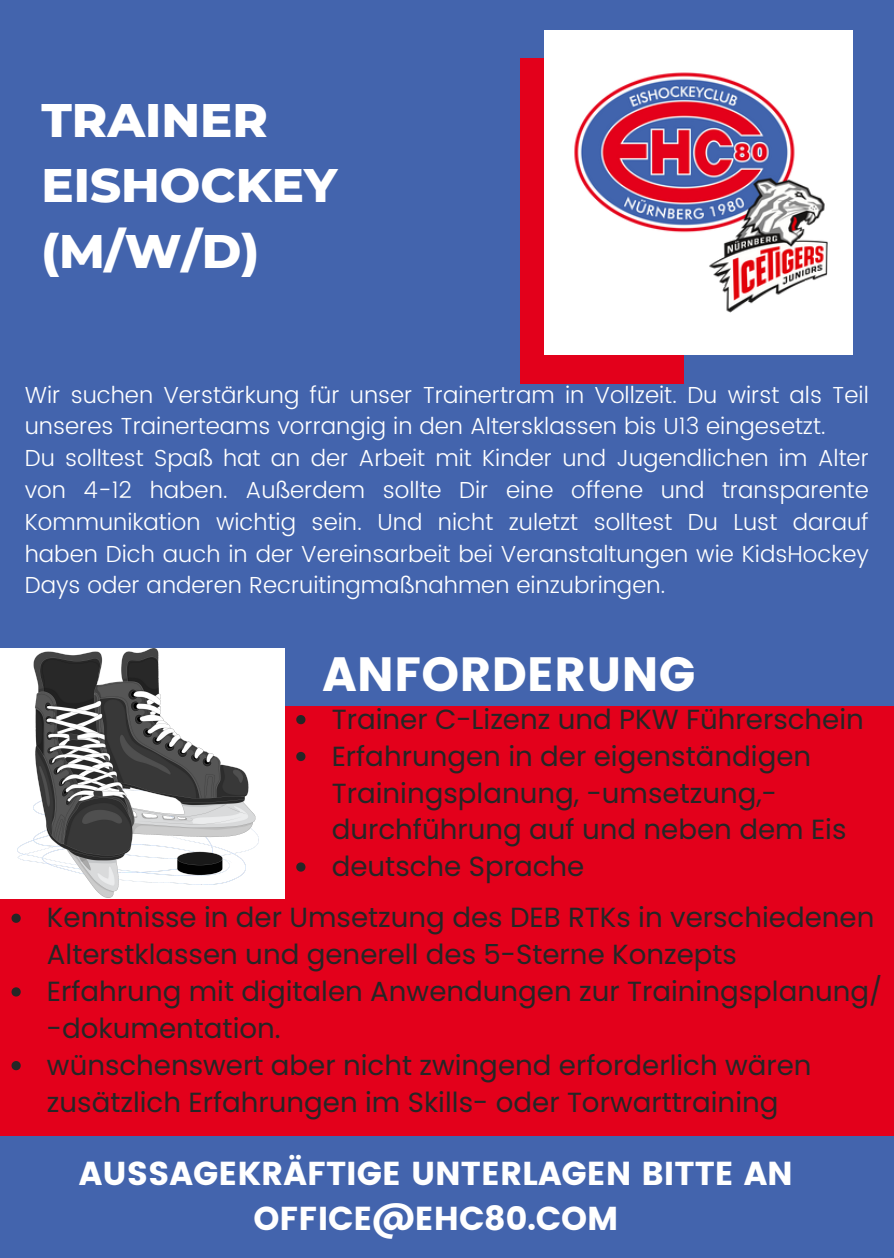
<style>
.page{position:relative;width:894px;height:1258px;background:#fff}
.page>*{position:absolute;margin:0;border:0;box-sizing:border-box;transform-origin:0 0}
.t1{font:800 48px/65.4px "Montserrat";color:#fff}
.t2{font:48px "Poppins";color:#fff}
.t3{font:33px/45.3px "Poppins";color:#fff;text-align:center}
.t4{font:27.6px/36.9px "Poppins";color:#262626}
.t5{font:300 23.1px/31.8px "Poppins";color:#fff}
</style>
<div class="page">
<div style="left:0;top:0;width:893px;height:1258px;background:#4364ad"></div>
<div style="left:519px;top:58px;width:164px;height:326px;background:#e3001b"></div>
<div style="left:0;top:706px;width:893px;height:429px;background:#e3001b"></div>
<div style="left:544px;top:31px;width:308px;height:324px;background:#fff"></div>
<img style="left:574px;top:72px;width:254px;height:241px">
<div style="left:0;top:648px;width:284px;height:250px;background:#fff"></div>
<img style="left:17px;top:648px;width:241px;height:250px">
<svg style="left:296px;top:715px;width:9px;height:9px"></svg>
<svg style="left:296px;top:752px;width:9px;height:9px"></svg>
<svg style="left:296px;top:862px;width:9px;height:9px"></svg>
<svg style="left:12px;top:913px;width:9px;height:10px"></svg>
<svg style="left:12px;top:987px;width:9px;height:9px"></svg>
<svg style="left:12px;top:1061px;width:9px;height:9px"></svg>
<p class="t1" style="left:41px;top:87px;width:297px">TRAINER<br>EISHOCKEY (M/W/D)</p>
<p class="t5" style="left:25px;top:379px;width:845px">Wir suchen Verstärkung für unser Trainertram in Vollzeit. Du wirst als Teil unseres Trainerteams vorrangig in den Altersklassen bis U13 eingesetzt.</p>
<p class="t5" style="left:25px;top:442px;width:845px;text-align:justify">Du solltest Spaß hat an der Arbeit mit Kinder und Jugendlichen im Alter von 4-12 haben. Außerdem sollte Dir eine offene und transparente Kommunikation wichtig sein. Und nicht zuletzt solltest Du Lust darauf haben Dich auch in der Vereinsarbeit bei Veranstaltungen wie KidsHockey Days oder anderen Recruitingmaßnahmen einzubringen.</p>
<p class="t2" style="left:322px;top:646px;width:374px">ANFORDERUNG</p>
<h1 class="t4" style="left:331px;top:701px;width:533px">Trainer C-Lizenz und PKW Führerschein</h1>
<p class="t4" style="left:331px;top:737px;width:516px">Erfahrungen in der eigenständigen<br>Trainingsplanung, -umsetzung,- durchführung auf und neben dem Eis</p>
<p class="t4" style="left:331px;top:848px;width:254px">deutsche Sprache</p>
<p class="t4" style="left:47px;top:899px;width:828px">Kenntnisse in der Umsetzung des DEB RTKs in verschiedenen<br>Alterstklassen und generell des 5-Sterne Konzepts</p>
<p class="t4" style="left:47px;top:973px;width:836px">Erfahrung mit digitalen Anwendungen zur Trainingsplanung/ -dokumentation.</p>
<h2 class="t4" style="left:47px;top:1047px;width:766px">wünschenswert aber nicht zwingend erforderlich wären zusätzlich Erfahrungen im Skills- oder Torwarttraining</h2>
<p class="t3" style="left:79px;top:1150px;width:715px">AUSSAGEKRÄFTIGE UNTERLAGEN BITTE AN<br>OFFICE@EHC80.COM</p>
</div>
